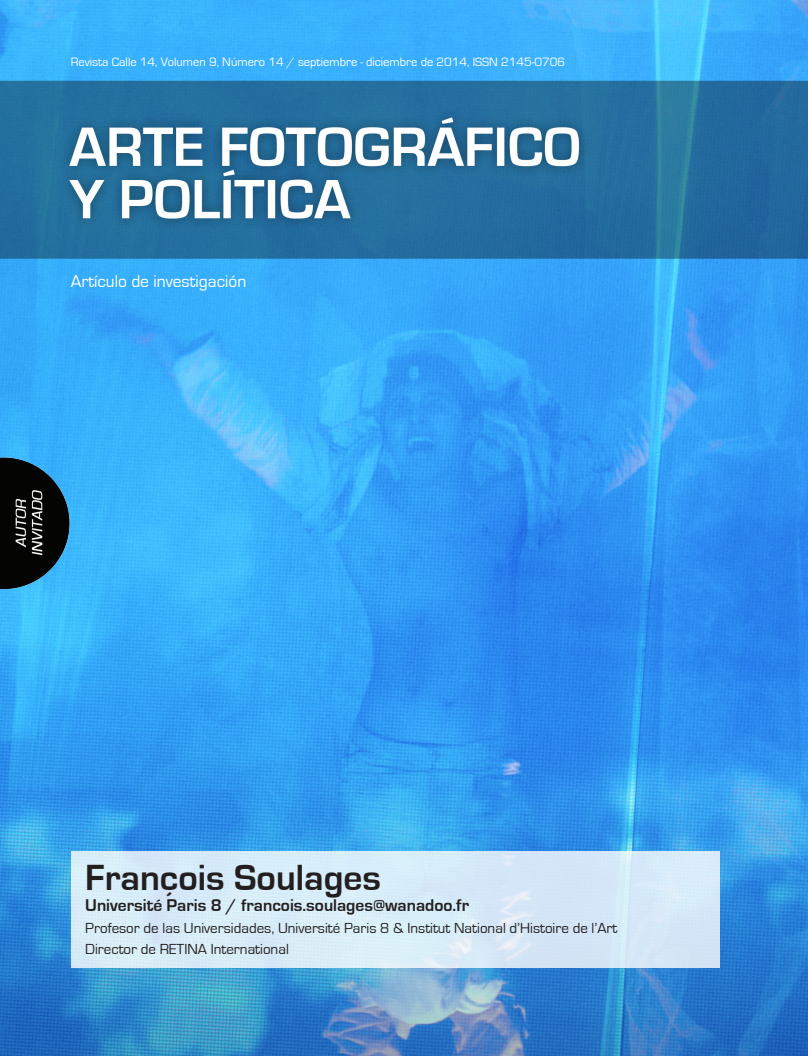
<style>
.page{position:relative;width:808px;height:1056px;background:#fff}
.page>*{position:absolute;margin:0;border:0;box-sizing:border-box;transform-origin:0 0}
.INTRO_perfil_1{font:700 37.5px "Eurostile";color:#231f20}
.INTRO_perfil_2{font:700 17.5px "Eurostile";color:#231f20}
.t1{font:17.5px "Eurostile";color:#fff}
.INTRO_perfil_3{font:15px "Eurostile";color:#231f20}
.Pie_2{font:12.5px "Eurostile";color:#fff}
</style>
<div class="page">
<img style="left:0;top:0;width:808px;height:1056px">
<div style="left:71px;top:851px;width:648px;height:116px;background:#d6ebf8"></div>
<img style="left:0;top:446px;width:82px;height:162px">
<p class="Pie_2" style="left:71px;top:55px;width:496px">Revista Calle 14, Volumen 9, Número 14 / septiembre - diciembre de 2014, ISSN 2145-0706</p>
<p class="t1" style="left:71px;top:271px;width:177px">Artículo de investigación</p>
<p class="INTRO_perfil_1" style="left:85px;top:857px;width:297px">François Soulages</p>
<p class="INTRO_perfil_2" style="left:85px;top:896px;width:385px">Université Paris 8 / francois.soulages@wanadoo.fr</p>
<p class="INTRO_perfil_3" style="left:85px;top:920px;width:534px">Profesor de las Universidades, Université Paris 8 &amp; Institut National d’Histoire de l’Art</p>
<p class="INTRO_perfil_3" style="left:85px;top:941px;width:205px">Director de RETINA International</p>
</div>
